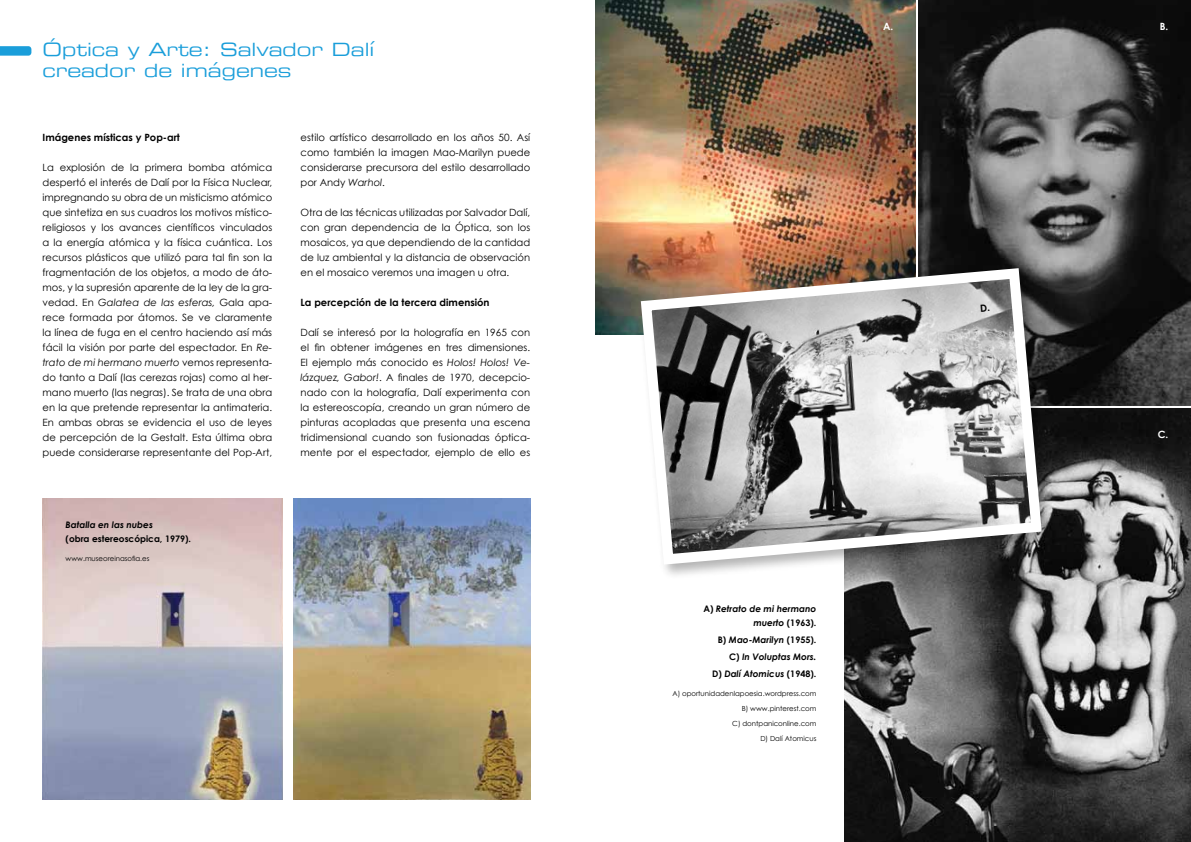
<style>
.page{position:relative;width:1191px;height:842px;background:#fff}
.page>*{position:absolute;margin:0;border:0;box-sizing:border-box;transform-origin:0 0}
.t1{font:18px/21px "Eurostile Extended Two";color:#1a9eda}
.t2{font:10px/15px "Century Gothic";color:#000;text-align:justify}
.t3{font:700 10px "Century Gothic";color:#000}
.t4{font:700 10px "Century Gothic";color:#fff}
.t5{font:italic 700 9px/16.8px "Century Gothic";color:#000;text-align:right}
.t6{font:700 9px "Century Gothic";color:#000}
.t7{font:7px/14.8px "Century Gothic";color:#000;text-align:right}
.s1{font-style:italic}
.s2{font-style:normal}
</style>
<div class="page">
<img style="left:844px;top:408px;width:347px;height:434px">
<img style="left:595px;top:0;width:321px;height:334px">
<img style="left:918px;top:0;width:273px;height:405px">
<img style="left:43px;top:498px;width:487px;height:301px">
<div style="left:637px;top:265px;width:419px;height:314px;background:#000;opacity:.3"></div>
<svg style="left:635px;top:263px;width:412px;height:307px"></svg>
<svg style="left:0;top:46px;width:31px;height:10px"></svg>
<div style="left:283px;top:488px;width:9px;height:331px;background:#fff"></div>
<svg style="left:980px;top:304px;width:9px;height:8px"></svg>
<h1 class="t1" style="left:43px;top:39px;width:333px">Óptica y Arte: Salvador Dalí creador de imágenes</h1>
<p class="t3" style="left:43px;top:131px;width:139px">Imágenes místicas y Pop-art</p>
<p class="t2" style="left:43px;top:159px;width:231px">La explosión de la primera bomba atómica despertó el interés de Dalí por la Física Nuclear, impregnando su obra de un misticismo atómico que sintetiza en sus cuadros los motivos místico&shy;religiosos y los avances científicos vinculados a la energía atómica y la física cuántica. Los recursos plásticos que utilizó para tal fin son la fragmentación de los objetos, a modo de áto&shy;mos, y la supresión aparente de la ley de la gra&shy;vedad. En <span class="s1">Galatea de las esferas,</span> Gala apa&shy;rece formada por átomos. Se ve claramente la línea de fuga en el centro haciendo así más fácil la visión por parte del espectador. En <span class="s1">Re&shy;trato de mi hermano muerto</span> vemos representa&shy;do tanto a Dalí (las cerezas rojas) como al her&shy;mano muerto (las negras). Se trata de una obra en la que pretende representar la antimateria.<br>En ambas obras se evidencia el uso de leyes de percepción de la Gestalt. Esta última obra puede considerarse representante del Pop-Art,</p>
<p class="t5" style="left:66px;top:516px;width:89px">Batalla en las nubes</p>
<p class="t6" style="left:66px;top:533px;width:127px">(obra estereoscópica, 1979).</p>
<p class="t7" style="left:66px;top:551px;width:85px">www.museoreinasofia.es</p>
<p class="t2" style="left:300px;top:129px;width:231px">estilo artístico desarrollado en los años 50. Así como también la imagen Mao-Marilyn puede considerarse precursora del estilo desarrollado por Andy <span class="s1">Warhol</span>.</p>
<p class="t2" style="left:300px;top:204px;width:231px">Otra de las técnicas utilizadas por Salvador Dalí, con gran dependencia de la Óptica, son los mosaicos, ya que dependiendo de la cantidad de luz ambiental y la distancia de observación en el mosaico veremos una imagen u otra.</p>
<p class="t3" style="left:300px;top:296px;width:190px">La percepción de la tercera dimensión</p>
<p class="t2" style="left:300px;top:324px;width:231px">Dalí se interesó por la holografía en 1965 con el fin obtener imágenes en tres dimensiones.<br>El ejemplo más conocido es <span class="s1">Holos! Holos! Ve&shy;lázquez, Gabor!</span>. A finales de 1970, decepcio&shy;nado con la holografía, Dalí experimenta con la estereoscopía, creando un gran número de pinturas acopladas que presenta una escena tridimensional cuando son fusionadas óptica&shy;mente por el espectador, ejemplo de ello es</p>
<p class="t4" style="left:883px;top:20px;width:12px">A.</p>
<p class="t4" style="left:1159px;top:20px;width:10px">B.</p>
<p class="t5" style="left:703px;top:601px;width:115px;line-height:14px"><span class="s2">A)</span> Retrato de mi hermano muerto <span class="s2">(1963).</span></p>
<p class="t5" style="left:712px;top:631px;width:106px"><span class="s2">B)</span> Mao-Marilyn <span class="s2">(1955).<br>C)</span> In Voluptas Mors.<br><span class="s2">D)</span> Dalí Atomicus <span class="s2">(1948).</span></p>
<p class="t7" style="left:672px;top:686px;width:145px">A) oportunidadenlapoesia.wordpress.com<br>B) www.pinterest.com<br>C) dontpaniconline.com<br>D) Dalí Atomicus</p>
<p class="t4" style="left:1157px;top:428px;width:12px">C.</p>
</div>
